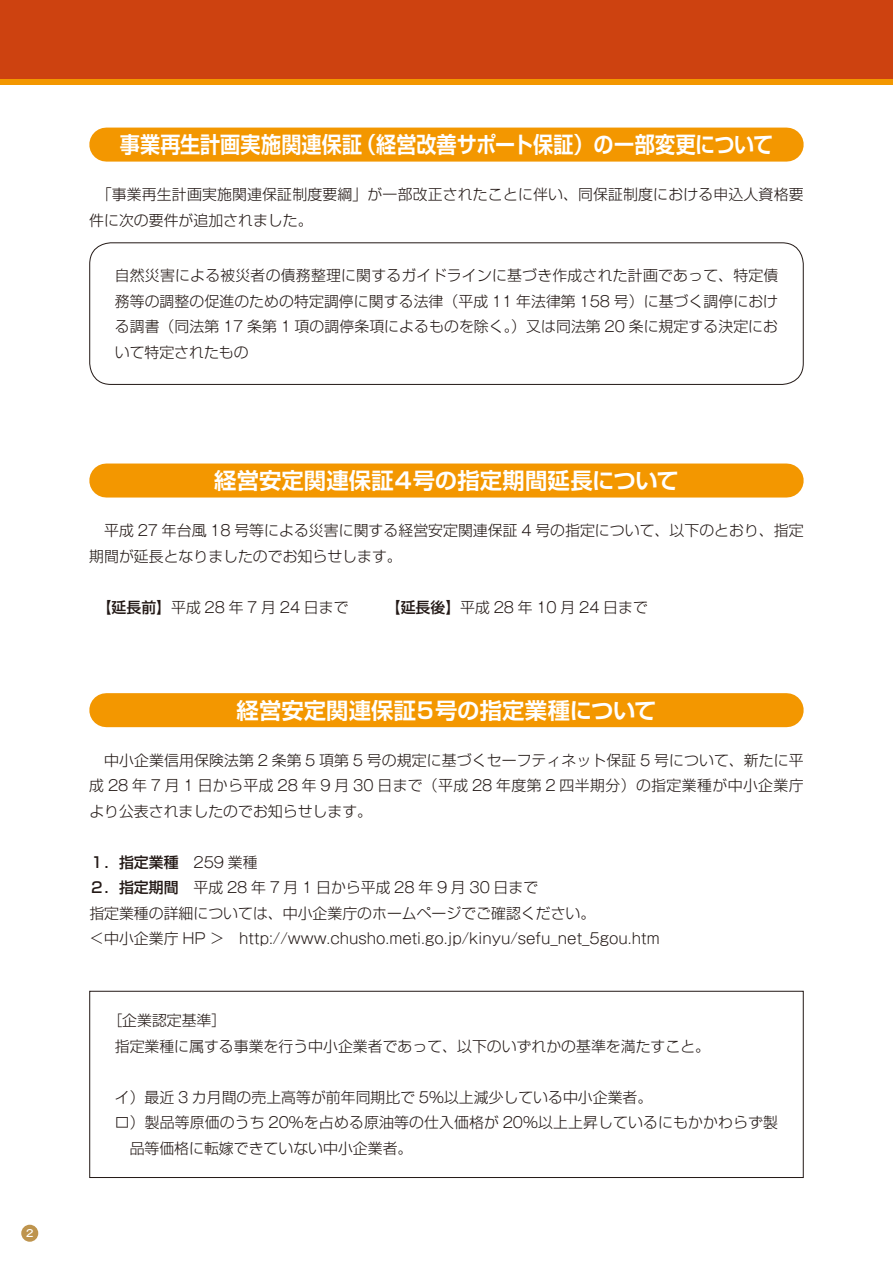
<style>
.page{position:relative;width:893px;height:1263px;background:#fff}
.page>*{position:absolute;margin:0;border:0;box-sizing:border-box;transform-origin:0 0}
.t1{font:700 22.35px "Shin Go Pr 5 De";letter-spacing:.005em;color:#fff}
.t2{font:700 22.35px "Shin Go Pr 5 De";letter-spacing:.005em;color:#fff;scale:.9 1}
.t3{font:300 14.85px/25.5px "Shin Go Pr 5";color:#221815}
.t4{font:300 14.85px "Gothic MB101 Pr 5";color:#221815}
.t5{font:700 10.65px "Futo Go B101 Pr 5";color:#fff}
.s1{font-family:"Gothic MB101 Pr 5"}
.s2{font-weight:500}
.s3{font-family:"Shin Go Pr 5"}
</style>
<div class="page">
<div style="left:0;top:0;width:893px;height:85px;background:#f39700"></div>
<div style="left:0;top:0;width:893px;height:79px;background:#cd4210"></div>
<div style="left:21px;top:1225px;width:17px;height:17px;background:#be944e;border-radius:50%"></div>
<div style="left:106px;top:128px;width:681px;height:34px;background:#f39700"></div>
<div style="left:106px;top:463px;width:681px;height:34px;background:#f39700"></div>
<div style="left:106px;top:693px;width:681px;height:34px;background:#f39700"></div>
<div style="left:89px;top:242px;width:715px;height:143px;border:1px solid #221815;border-radius:21px"></div>
<div style="left:89px;top:991px;width:715px;height:187px;border:1px solid #221815"></div>
<p class="t5" style="left:24px;top:1225px;width:12px">2</p>
<h1 class="t2" style="left:120px;top:126px;width:727px">事業再生計画実施関連保証（経営改善サポート保証）の一部変更について</h1>
<p class="t3" style="left:89px;top:180px;width:716px">　「事業再生計画実施関連保証制度要綱」が一部改正されたことに伴い、同保証制度における申込人資格要件に次の要件が追加されました。</p>
<p class="t3" style="left:115px;top:261px;width:665px;text-align:justify">自然災害による被災者の債務整理に関するガイドラインに基づき作成された計画であって、特定債務等の調整の促進のための特定調停に関する法律（平成 <span class="s1">11</span> 年法律第 <span class="s1">158</span> 号）に基づく調停における調書（同法第 <span class="s1">17</span> 条第 <span class="s1">1</span> 項の調停条項によるものを除く。）又は同法第 <span class="s1">20</span> 条に規定する決定において特定されたもの</p>
<h1 class="t1" style="left:214px;top:462px;width:466px">経営安定関連保証４号の指定期間延長について</h1>
<p class="t3" style="left:89px;top:516px;width:716px">　平成 <span class="s1">27</span> 年台風 <span class="s1">18</span> 号等による災害に関する経営安定関連保証 <span class="s1">4</span> 号の指定について、以下のとおり、指定期間が延長となりましたのでお知らせします。</p>
<p class="t3" style="left:97px;top:593px;width:553px"><span class="s2">【延長前】</span>平成 <span class="s1">28</span> 年 <span class="s1">7</span> 月 <span class="s1">24</span> 日まで　　　<span class="s2">【延長後】</span>平成 <span class="s1">28</span> 年 <span class="s1">10</span> 月 <span class="s1">24</span> 日まで</p>
<h1 class="t1" style="left:237px;top:692px;width:421px">経営安定関連保証５号の指定業種について</h1>
<p class="t3" style="left:89px;top:746px;width:716px;text-align:justify">　中小企業信用保険法第 <span class="s1">2</span> 条第 <span class="s1">5</span> 項第 <span class="s1">5</span> 号の規定に基づくセーフティネット保証 <span class="s1">5</span> 号について、新たに平成 <span class="s1">28</span> 年 <span class="s1">7</span> 月 <span class="s1">1</span> 日から平成 <span class="s1">28</span> 年 <span class="s1">9</span> 月 <span class="s1">30</span> 日まで（平成 <span class="s1">28</span> 年度第 <span class="s1">2</span> 四半期分）の指定業種が中小企業庁より公表されましたのでお知らせします。</p>
<p class="t3" style="left:89px;top:848px;width:507px"><span class="s2">１．指定業種</span> <span class="s1">259</span> 業種<br><span class="s2">２．指定期間</span>　平成 <span class="s1">28</span> 年 <span class="s1">7</span> 月 <span class="s1">1</span> 日から平成 <span class="s1">28</span> 年 <span class="s1">9</span> 月 <span class="s1">30</span> 日まで<br>指定業種の詳細については、中小企業庁のホームページでご確認ください。</p>
<p class="t4" style="left:89px;top:926px;width:572px"><span class="s3">＜中小企業庁</span> HP <span class="s3">＞　</span>http://www.chusho.meti.go.jp/kinyu/sefu_net_5gou.htm</p>
<p class="t3" style="left:115px;top:1006px;width:597px;text-indent:-7px">［企業認定基準］<br>指定業種に属する事業を行う中小企業者であって、以下のいずれかの基準を満たすこと。</p>
<p class="t3" style="left:115px;top:1083px;width:539px">イ）最近 <span class="s1">3</span> カ月間の売上高等が前年同期比で <span class="s1">5</span>％以上減少している中小企業者。</p>
<p class="t3" style="left:115px;top:1108px;width:665px">ロ）製品等原価のうち <span class="s1">20</span>％を占める原油等の仕入価格が <span class="s1">20</span>％以上上昇しているにもかかわらず製</p>
<p class="t3" style="left:130px;top:1134px;width:284px">品等価格に転嫁できていない中小企業者。</p>
</div>
